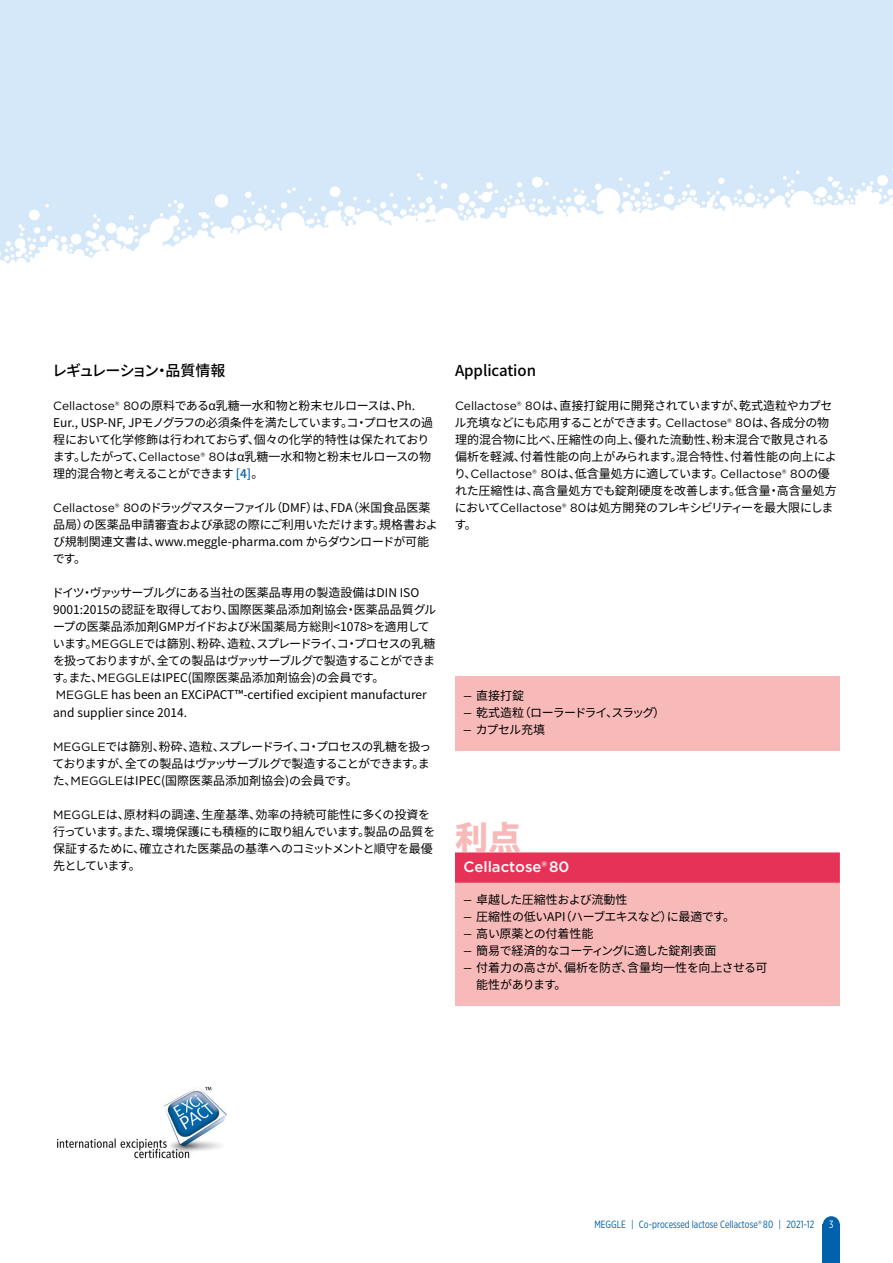
<style>
.page{position:relative;width:893px;height:1263px;background:#fff}
.page>*{position:absolute;margin:0;border:0;box-sizing:border-box;transform-origin:0 0}
.t1{font:900 33px "Noto Sans CJ Kjp";color:#f7bab9}
.t2{font:500 15px "Gotham";letter-spacing:-.005em;color:#fff}
.t3{font:500 15px "Noto Sans CJ Kjp";letter-spacing:-.075em;color:#000}
.t4{font:500 15px "Noto Sans CJ Kjp";letter-spacing:-.005em;color:#000}
.t5{font:12px/17px "Noto Sans CJ Kjp";letter-spacing:-.015em;color:#000}
.t6{font:12px "Gotham";color:#000}
.t7{font:12px "Noto Sans CJ Kjp";letter-spacing:-.09em;color:#000}
.t8{font:10.5px "Gotham X Narrow";color:#0061ad}
.t9{font:10.5px "Gotham X Narrow";color:#fff}
.s1{font-family:"Gotham"}
.s2{font-weight:500;color:#0061ad}
.s3{font-family:"Noto Sans CJ Kjp"}
.s4{font-family:"Gotham X Narrow"}
</style>
<div class="page">
<div style="left:0;top:0;width:893px;height:455px;background:#d4e8f9"></div>
<svg style="left:0;top:169px;width:893px;height:286px;fill:#fff"></svg>
<div style="left:823px;top:1225px;width:17px;height:38px;background:#0061ad"></div>
<div style="left:823px;top:1216px;width:17px;height:17px;background:#0061ad;border-radius:50%"></div>
<div style="left:455px;top:853px;width:385px;height:153px;background:#f7bab9"></div>
<div style="left:455px;top:853px;width:385px;height:30px;background:#e73257"></div>
<img style="left:57px;top:1086px;width:170px;height:73px">
<div style="left:455px;top:676px;width:385px;height:74px;background:#f7bab9"></div>
<p class="t3" style="left:52px;top:362px;width:175px">レギュレーション・品質情報</p>
<p class="t5" style="left:53px;top:398px;width:382px"><span class="s1">Cellactose® 80</span>の原料であるα乳糖一水和物と粉末セルロースは、Ph.<br>Eur., USP-NF, JPモノグラフの必須条件を満たしています。コ・プロセスの過程において化学修飾は行われておらず、個々の化学的特性は保たれております。したがって、<span class="s1">Cellactose® 80</span>はα乳糖一水和物と粉末セルロースの物理的混合物と考えることができます <span class="s2">[4]</span>。</p>
<p class="t5" style="left:53px;top:500px;width:387px"><span class="s1">Cellactose® 80</span>のドラッグマスターファイル（DMF）は、FDA（米国食品医薬品局）の医薬品申請審査および承認の際にご利用いただけます。規格書および規制関連文書は、www.meggle-pharma.com からダウンロードが可能です。</p>
<p class="t5" style="left:52px;top:585px;width:386px">ドイツ・ヴァッサーブルグにある当社の医薬品専用の製造設備はDIN ISO 9001:2015の認証を取得しており、国際医薬品添加剤協会・医薬品品質グループの医薬品添加剤GMPガイドおよび米国薬局方総則&lt;1078&gt;を適用しています。<span class="s1">MEGGLE</span>では篩別、粉砕、造粒、スプレードライ、コ・プロセスの乳糖を扱っておりますが、全ての製品はヴァッサーブルグで製造することができます。また、<span class="s1">MEGGLE</span>はIPEC(国際医薬品添加剤協会)の会員です。<span class="s1">MEGGLE</span> has been an EXCiPACT™-certified excipient manufacturer and supplier since 2014.</p>
<p class="t5" style="left:53px;top:738px;width:380px;text-align:justify"><span class="s1">MEGGLE</span>では篩別、粉砕、造粒、スプレードライ、コ・プロセスの乳糖を扱っておりますが、全ての製品はヴァッサーブルグで製造することができます。また、<span class="s1">MEGGLE</span>はIPEC(国際医薬品添加剤協会)の会員です。</p>
<p class="t5" style="left:53px;top:806px;width:384px"><span class="s1">MEGGLE</span>は、原材料の調達、生産基準、効率の持続可能性に多くの投資を行っています。また、環境保護にも積極的に取り組んでいます。製品の品質を保証するために、確立された医薬品の基準へのコミットメントと順守を最優先としています。</p>
<p class="t4" style="left:455px;top:362px;width:83px">Application</p>
<p class="t5" style="left:454px;top:398px;width:384px"><span class="s1">Cellactose® 80</span>は、直接打錠用に開発されていますが、乾式造粒やカプセル充填などにも応用することができます。<span class="s1">Cellactose® 80</span>は、各成分の物理的混合物に比べ、圧縮性の向上、優れた流動性、粉末混合で散見される偏析を軽減、付着性能の向上がみられます。混合特性、付着性能の向上によ</p>
<p class="t6" style="left:454px;top:466px;width:377px"><span class="s3">り、</span>Cellactose® 80<span class="s3">は、低含量処方に適しています。</span>Cellactose® 80<span class="s3">の優</span></p>
<p class="t5" style="left:454px;top:483px;width:384px">れた圧縮性は、高含量処方でも錠剤硬度を改善します。低含量・高含量処方において<span class="s1">Cellactose® 80</span>は処方開発のフレキシビリティーを最大限にします。</p>
<p class="t5" style="left:463px;top:687px;width:62px"><span class="s4">—</span> 直接打錠</p>
<p class="t7" style="left:463px;top:705px;width:203px"><span class="s4">—</span> 乾式造粒（ローラードライ、スラッグ）</p>
<p class="t5" style="left:463px;top:721px;width:83px"><span class="s4">—</span> カプセル充填</p>
<h1 class="t1" style="left:455px;top:819px;width:67px">利点</h1>
<p class="t2" style="left:463px;top:856px;width:107px">Cellactose® 80</p>
<p class="t5" style="left:463px;top:891px;width:165px"><span class="s4">—</span> 卓越した圧縮性および流動性</p>
<p class="t5" style="left:463px;top:908px;width:273px"><span class="s4">—</span> 圧縮性の低いAPI（ハーブエキスなど）に最適です。</p>
<p class="t5" style="left:463px;top:925px;width:132px"><span class="s4">—</span> 高い原薬との付着性能</p>
<p class="t5" style="left:463px;top:942px;width:254px"><span class="s4">—</span> 簡易で経済的なコーティングに適した錠剤表面</p>
<p class="t5" style="left:476px;top:959px;width:293px;text-indent:-13px"><span class="s4">—</span> 付着力の高さが、偏析を防ぎ、含量均一性を向上させる可能性があります。</p>
<p class="t8" style="left:594px;top:1218px;width:221px">MEGGLE | Co-processed lactose Cellactose<span class="s1">®</span> 80 | 2021-12</p>
<p class="t9" style="left:829px;top:1218px;width:6px">3</p>
</div>
